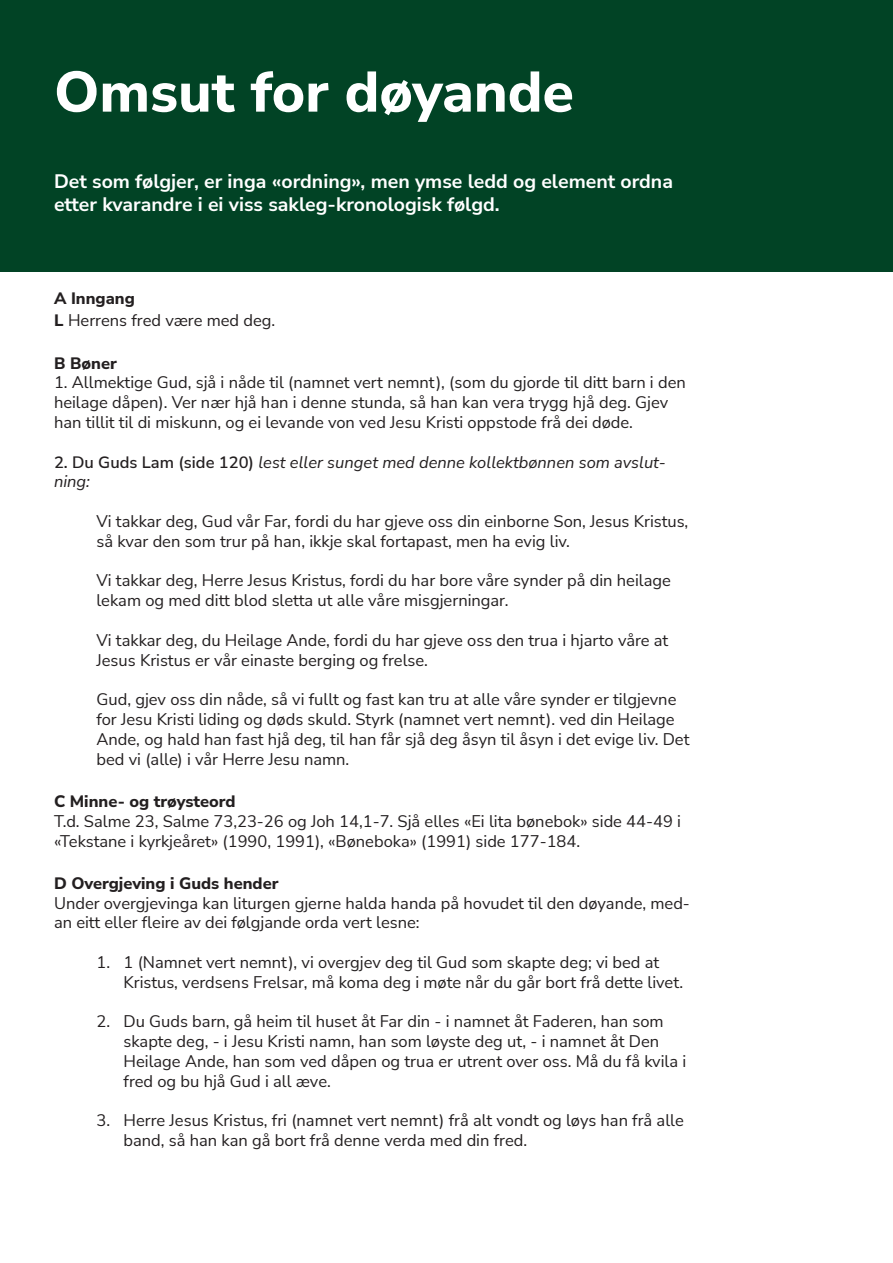
<style>
.page{position:relative;width:893px;height:1263px;background:#fff}
.page>*{position:absolute;margin:0;border:0;box-sizing:border-box;transform-origin:0 0}
.t1{font:800 57px "Nunito Sans";color:#fff}
.t2{font:700 19.5px/23.4px "Nunito Sans";color:#fff}
.t3{font:16.5px/19.8px "Nunito Sans";color:#231f20}
.t4{font:italic 16.5px/19.8px "Nunito Sans";color:#231f20}
.underoverskrift{font:800 16.5px "Nunito Sans";color:#231f20}
.s1{font-weight:800}
.s2{font-weight:600;font-style:normal}
</style>
<div class="page">
<div style="left:0;top:0;width:893px;height:271px;background:#014325"></div>
<p class="t1" style="left:54px;top:51px;width:521px">Omsut for døyande</p>
<p class="t2" style="left:54px;top:168px;width:620px">Det som følgjer, er inga «ordning», men ymse ledd og element ordna etter kvarandre i ei viss sakleg-kronologisk følgd.</p>
<p class="underoverskrift" style="left:54px;top:286px;width:82px">A Inngang</p>
<p class="t3" style="left:54px;top:310px;width:223px"><span class="s1">L</span> Herrens fred være med deg.</p>
<p class="underoverskrift" style="left:54px;top:351px;width:64px">B Bøner</p>
<p class="t3" style="left:54px;top:372px;width:633px">1. Allmektige Gud, sjå i nåde til (namnet vert nemnt), (som du gjorde til ditt barn i den heilage dåpen). Ver nær hjå han i denne stunda, så han kan vera trygg hjå deg. Gjev han tillit til di miskunn, og ei levande von ved Jesu Kristi oppstode frå dei døde.</p>
<p class="t4" style="left:54px;top:451px;width:613px"><span class="s2">2. Du Guds Lam (side 120)</span> lest eller sunget med denne kollektbønnen som avslut&shy;ning:</p>
<p class="t3" style="left:97px;top:511px;width:593px">Vi takkar deg, Gud vår Far, fordi du har gjeve oss din einborne Son, Jesus Kristus,</p>
<p class="t3" style="left:97px;top:530px;width:475px">så kvar den som trur på han, ikkje skal fortapast, men ha evig liv.</p>
<p class="t3" style="left:97px;top:570px;width:576px">Vi takkar deg, Herre Jesus Kristus, fordi du har bore våre synder på din heilage</p>
<p class="t3" style="left:97px;top:590px;width:414px">lekam og med ditt blod sletta ut alle våre misgjerningar.</p>
<p class="t3" style="left:97px;top:629px;width:573px">Vi takkar deg, du Heilage Ande, fordi du har gjeve oss den trua i hjarto våre at</p>
<p class="t3" style="left:97px;top:649px;width:333px">Jesus Kristus er vår einaste berging og frelse.</p>
<p class="t3" style="left:97px;top:689px;width:581px">Gud, gjev oss din nåde, så vi fullt og fast kan tru at alle våre synder er tilgjevne</p>
<p class="t3" style="left:97px;top:709px;width:580px">for Jesu Kristi liding og døds skuld. Styrk (namnet vert nemnt). ved din Heilage</p>
<p class="t3" style="left:97px;top:728px;width:594px">Ande, og hald han fast hjå deg, til han får sjå deg åsyn til åsyn i det evige liv. Det</p>
<p class="t3" style="left:97px;top:748px;width:254px">bed vi (alle) i vår Herre Jesu namn.</p>
<p class="underoverskrift" style="left:54px;top:789px;width:183px">C Minne- og trøysteord</p>
<p class="t3" style="left:54px;top:810px;width:628px">T.d. Salme 23, Salme 73,23-26 og Joh 14,1-7. Sjå elles «Ei lita bønebok» side 44-49 i «Tekstane i kyrkjeåret» (1990, 1991), «Bøneboka» (1991) side 177-184.</p>
<p class="underoverskrift" style="left:54px;top:871px;width:226px">D Overgjeving i Guds hender</p>
<p class="t3" style="left:54px;top:892px;width:637px">Under overgjevinga kan liturgen gjerne halda handa på hovudet til den døyande, med&shy;an eitt eller fleire av dei følgjande orda vert lesne:</p>
<p class="t3" style="left:124px;top:952px;width:561px;text-indent:-27px">1. 1 (Namnet vert nemnt), vi overgjev deg til Gud som skapte deg; vi bed at<br>Kristus, verdsens Frelsar, må koma deg i møte når du går bort frå dette livet.</p>
<p class="t3" style="left:124px;top:1011px;width:564px;text-indent:-27px">2. Du Guds barn, gå heim til huset åt Far din - i namnet åt Faderen, han som skapte deg, - i Jesu Kristi namn, han som løyste deg ut, - i namnet åt Den Heilage Ande, han som ved dåpen og trua er utrent over oss. Må du få kvila i fred og bu hjå Gud i all æve.</p>
<p class="t3" style="left:124px;top:1110px;width:562px;text-indent:-27px">3. Herre Jesus Kristus, fri (namnet vert nemnt) frå alt vondt og løys han frå alle band, så han kan gå bort frå denne verda med din fred.</p>
</div>
